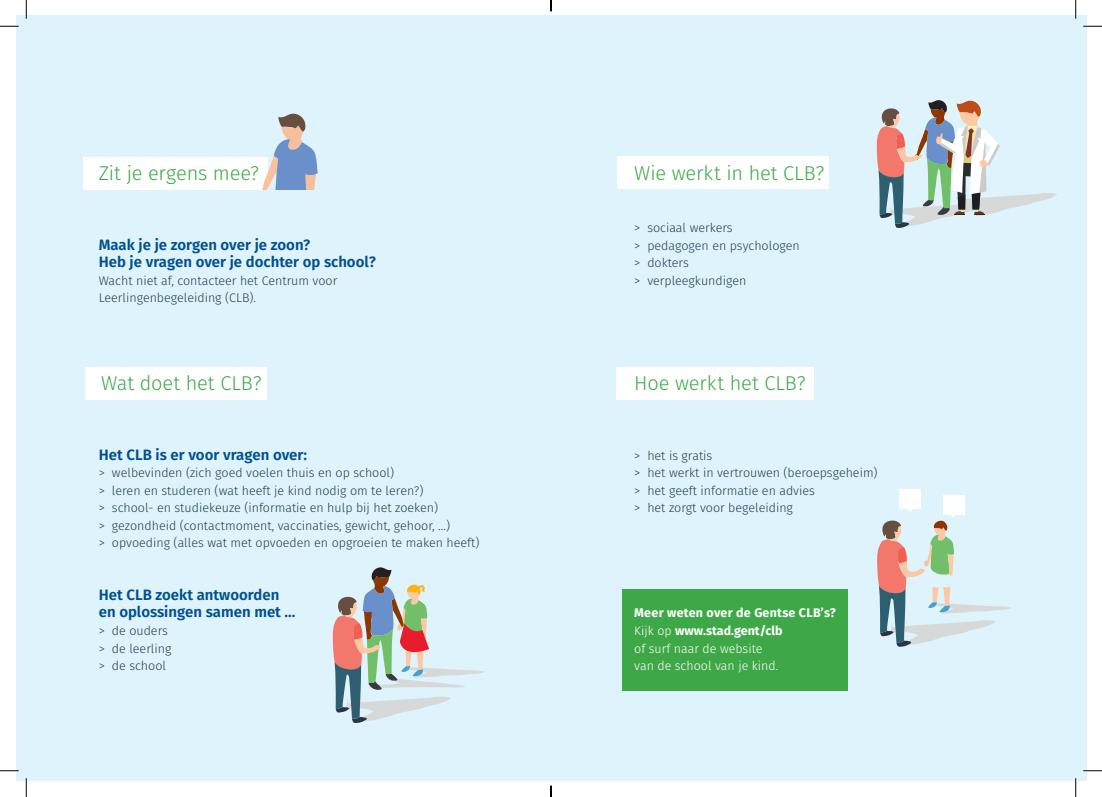
<style>
.page{position:relative;width:1102px;height:797px;background:#fff}
.page>*{position:absolute;margin:0;border:0;box-sizing:border-box;transform-origin:0 0}
.t1{font:300 20px "Fira Sans";letter-spacing:-.005em;color:#3ea848}
.t2{font:600 15px/17.5px "Fira Sans";color:#004f8f}
.t3{font:300 12.5px/17.5px "Fira Sans";color:#20404d}
.t4{font:300 12.5px/17.5px "Fira Sans";color:#fff}
.s1{font-weight:700}
</style>
<div class="page">
<div style="left:16px;top:16px;width:1070px;height:765px;background:#def3fc"></div>
<div style="left:85px;top:367px;width:181px;height:32px;background:#fff"></div>
<div style="left:83px;top:157px;width:184px;height:32px;background:#fff"></div>
<div style="left:899px;top:489px;width:21px;height:20px;background:#fff"></div>
<div style="left:942px;top:495px;width:21px;height:19px;background:#fff"></div>
<div style="left:622px;top:589px;width:226px;height:101px;background:#3ea848"></div>
<svg style="left:877px;top:509px;width:134px;height:138px"></svg>
<svg style="left:262px;top:113px;width:56px;height:76px"></svg>
<svg style="left:332px;top:567px;width:152px;height:156px"></svg>
<div style="left:617px;top:156px;width:212px;height:33px;background:#fff"></div>
<div style="left:616px;top:367px;width:197px;height:32px;background:#fff"></div>
<svg style="left:876px;top:100px;width:181px;height:128px"></svg>
<svg style="left:0;top:25px;width:19px;height:2px"></svg>
<svg style="left:1083px;top:25px;width:18px;height:2px"></svg>
<svg style="left:0;top:770px;width:19px;height:1px"></svg>
<svg style="left:1083px;top:770px;width:18px;height:1px"></svg>
<svg style="left:25px;top:0;width:2px;height:19px"></svg>
<svg style="left:25px;top:778px;width:2px;height:19px"></svg>
<svg style="left:1074px;top:0;width:2px;height:19px"></svg>
<svg style="left:1075px;top:778px;width:1px;height:19px"></svg>
<svg style="left:550px;top:785px;width:1px;height:12px"></svg>
<h1 class="t1" style="left:99px;top:158px;width:162px">Zit je ergens mee?</h1>
<p class="t2" style="left:99px;top:235px;width:278px">Maak je je zorgen over je zoon?<br>Heb je vragen over je dochter op school?</p>
<p class="t3" style="left:99px;top:271px;width:240px">Wacht niet af, contacteer het Centrum voor<br>Leerlingenbegeleiding (CLB).</p>
<h1 class="t1" style="left:101px;top:368px;width:162px">Wat doet het CLB?</h1>
<p class="t2" style="left:99px;top:445px;width:210px">Het CLB is er voor vragen over:</p>
<p class="t3" style="left:99px;top:464px;width:382px">&gt; welbevinden (zich goed voelen thuis en op school)<br>&gt; leren en studeren (wat heeft je kind nodig om te leren?)<br>&gt; school- en studiekeuze (informatie en hulp bij het zoeken)<br>&gt; gezondheid (contactmoment, vaccinaties, gewicht, gehoor, …)<br>&gt; opvoeding (alles wat met opvoeden en opgroeien te maken heeft)</p>
<p class="t2" style="left:99px;top:585px;width:198px">Het CLB zoekt antwoorden en oplossingen samen met …</p>
<p class="t3" style="left:99px;top:621px;width:74px">&gt; de ouders &gt; de leerling &gt; de school</p>
<h1 class="t1" style="left:634px;top:158px;width:192px">Wie werkt in het CLB?</h1>
<p class="t3" style="left:634px;top:219px;width:167px">&gt; sociaal werkers<br>&gt; pedagogen en psychologen &gt; dokters<br>&gt; verpleegkundigen</p>
<h1 class="t1" style="left:634px;top:368px;width:173px">Hoe werkt het CLB?</h1>
<p class="t3" style="left:634px;top:446px;width:245px">&gt; het is gratis<br>&gt; het werkt in vertrouwen (beroepsgeheim) &gt; het geeft informatie en advies<br>&gt; het zorgt voor begeleiding</p>
<p class="t4" style="left:634px;top:604px;width:203px"><span class="s1">Meer weten over de Gentse CLB’s?<br></span>Kijk op <span class="s1">www.stad.gent/clb<br></span>of surf naar de website<br>van de school van je kind.</p>
</div>
